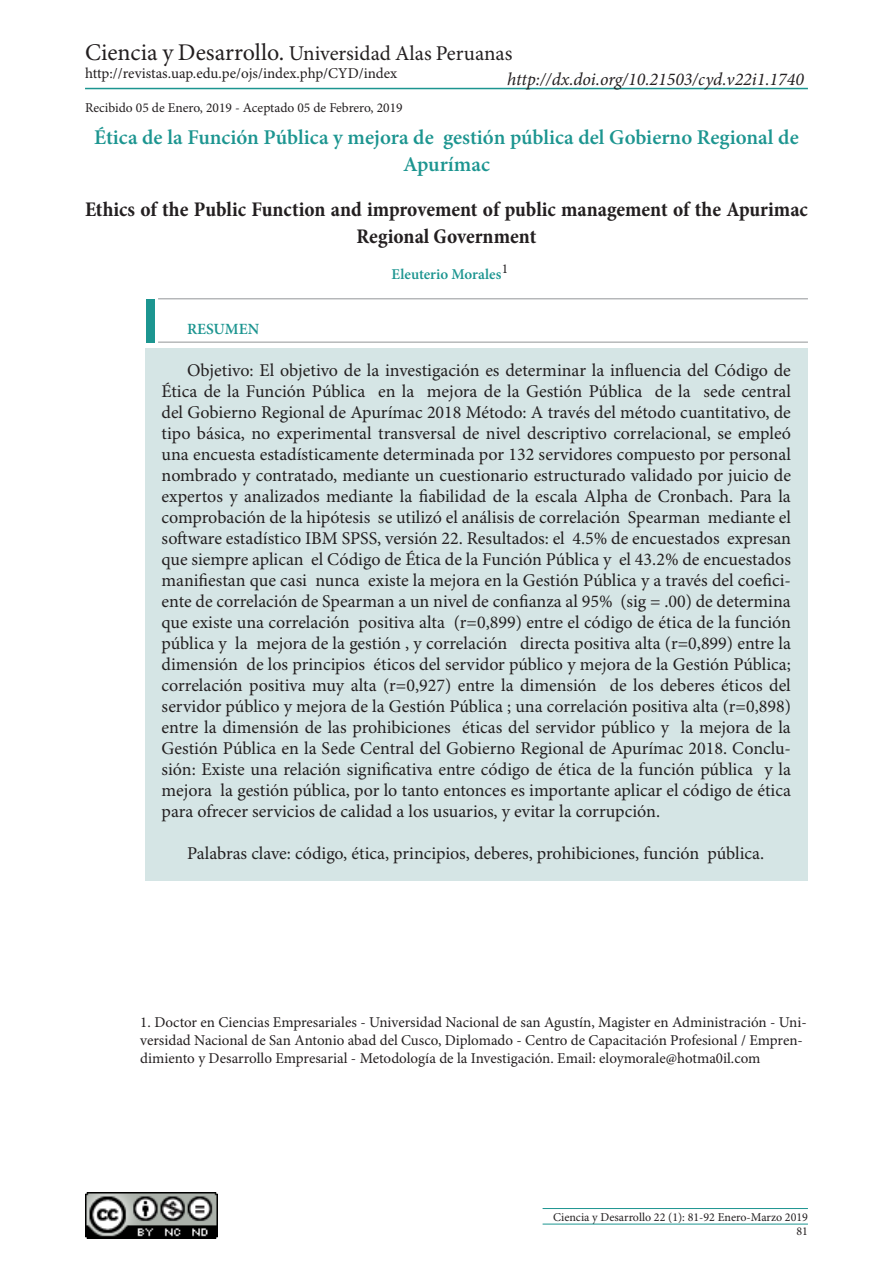
<style>
.page{position:relative;width:893px;height:1263px;background:#fff}
.page>*{position:absolute;margin:0;border:0;box-sizing:border-box;transform-origin:0 0}
.t1{font:700 condensed 21px/27px "Minion Pro";color:#231f20;text-align:center}
.t2{font:600 21px/27px "Minion Pro";color:#1c9590;text-align:center}
.t3{font:21px "Minion Pro";color:#231f20}
.t4{font:18px/21px "Minion Pro";color:#231f20;text-align:justify}
.t5{font:italic 18px "Minion Pro";color:#231f20}
.Texto_de_bloque{font:600 15.6px "Minion Pro";color:#1c9590}
.t6{font:15px/18px "Minion Pro";color:#231f20}
.t7{font:600 15px "Minion Pro";color:#1c9590}
.t8{font:13.5px "Minion Pro";color:#231f20}
.t9{font:12px "Minion Pro";color:#231f20}
.s1{font-size:24px}
</style>
<div class="page">
<div style="left:146px;top:348px;width:662px;height:532px;background:#d5e5e5"></div>
<div style="left:146px;top:299px;width:8px;height:43px;background:#1c9590"></div>
<hr style="left:158px;top:298px;width:650px;height:1px;background:#939598">
<hr style="left:158px;top:342px;width:650px;height:1px;background:#939598">
<hr style="left:85px;top:88px;width:723px;height:1px;background:#1c9590">
<hr style="left:543px;top:1208px;width:265px;height:1px;background:#1c9590">
<hr style="left:543px;top:1224px;width:265px;height:1px;background:#1c9590">
<img style="left:85px;top:1192px;width:132px;height:47px">
<p class="t3" style="left:85px;top:41px;width:429px"><span class="s1">Ciencia y Desarrollo.</span> Universidad Alas Peruanas</p>
<p class="t6" style="left:85px;top:65px;width:314px">http://revistas.uap.edu.pe/ojs/index.php/CYD/index</p>
<p class="t8" style="left:85px;top:100px;width:319px">Recibido 05 de Enero, 2019 - Aceptado 05 de Febrero, 2019</p>
<p class="t5" style="left:507px;top:67px;width:298px">http://dx.doi.org/10.21503/cyd.v22i1.1740</p>
<p class="t2" style="left:94px;top:124px;width:706px">Ética de la Función Pública y mejora de gestión pública del Gobierno Regional de<br>Apurímac</p>
<p class="t1" style="left:85px;top:196px;width:724px">Ethics of the Public Function and improvement of public management of the Apurimac<br>Regional Government</p>
<p class="t7" style="left:392px;top:264px;width:111px">Eleuterio Morales</p>
<p class="t8" style="left:502px;top:261px;width:8px">1</p>
<p class="Texto_de_bloque" style="left:187px;top:318px;width:74px">RESUMEN</p>
<p class="t4" style="left:162px;top:361px;width:631px;text-indent:26px">Objetivo: El objetivo de la investigación es determinar la influencia del Código de Ética de la Función Pública en la mejora de la Gestión Pública de la sede central del Gobierno Regional de Apurímac 2018 Método: A través del método cuantitativo, de tipo básica, no experimental transversal de nivel descriptivo correlacional, se empleó una encuesta estadísticamente determinada por 132 servidores compuesto por personal nombrado y contratado, mediante un cuestionario estructurado validado por juicio de expertos y analizados mediante la fiabilidad de la escala Alpha de Cronbach. Para la comprobación de la hipótesis se utilizó el análisis de correlación Spearman mediante el software estadístico IBM SPSS, versión 22. Resultados: el 4.5% de encuestados expresan que siempre aplican el Código de Ética de la Función Pública y el 43.2% de encuestados manifiestan que casi nunca existe la mejora en la Gestión Pública y a través del coefici&shy;ente de correlación de Spearman a un nivel de confianza al 95% (sig = .00) de determina que existe una correlación positiva alta (r=0,899) entre el código de ética de la función pública y la mejora de la gestión , y correlación directa positiva alta (r=0,899) entre la dimensión de los principios éticos del servidor público y mejora de la Gestión Pública; correlación positiva muy alta (r=0,927) entre la dimensión de los deberes éticos del servidor público y mejora de la Gestión Pública ; una correlación positiva alta (r=0,898) entre la dimensión de las prohibiciones éticas del servidor público y la mejora de la Gestión Pública en la Sede Central del Gobierno Regional de Apurímac 2018. Conclu&shy;sión: Existe una relación significativa entre código de ética de la función pública y la mejora la gestión pública, por lo tanto entonces es importante aplicar el código de ética para ofrecer servicios de calidad a los usuarios, y evitar la corrupción.</p>
<p class="t4" style="left:187px;top:844px;width:579px">Palabras clave: código, ética, principios, deberes, prohibiciones, función pública.</p>
<p class="t6" style="left:140px;top:1014px;width:668px">1. Doctor en Ciencias Empresariales - Universidad Nacional de san Agustín, Magister en Administración - Uni&shy;versidad Nacional de San Antonio abad del Cusco, Diplomado - Centro de Capacitación Profesional / Empren&shy;dimiento y Desarrollo Empresarial - Metodología de la Investigación. Email: eloymorale@hotma0il.com</p>
<p class="t9" style="left:553px;top:1210px;width:256px">Ciencia y Desarrollo 22 (1): 81-92 Enero-Marzo 2019</p>
<p class="t9" style="left:796px;top:1224px;width:13px">81</p>
</div>
